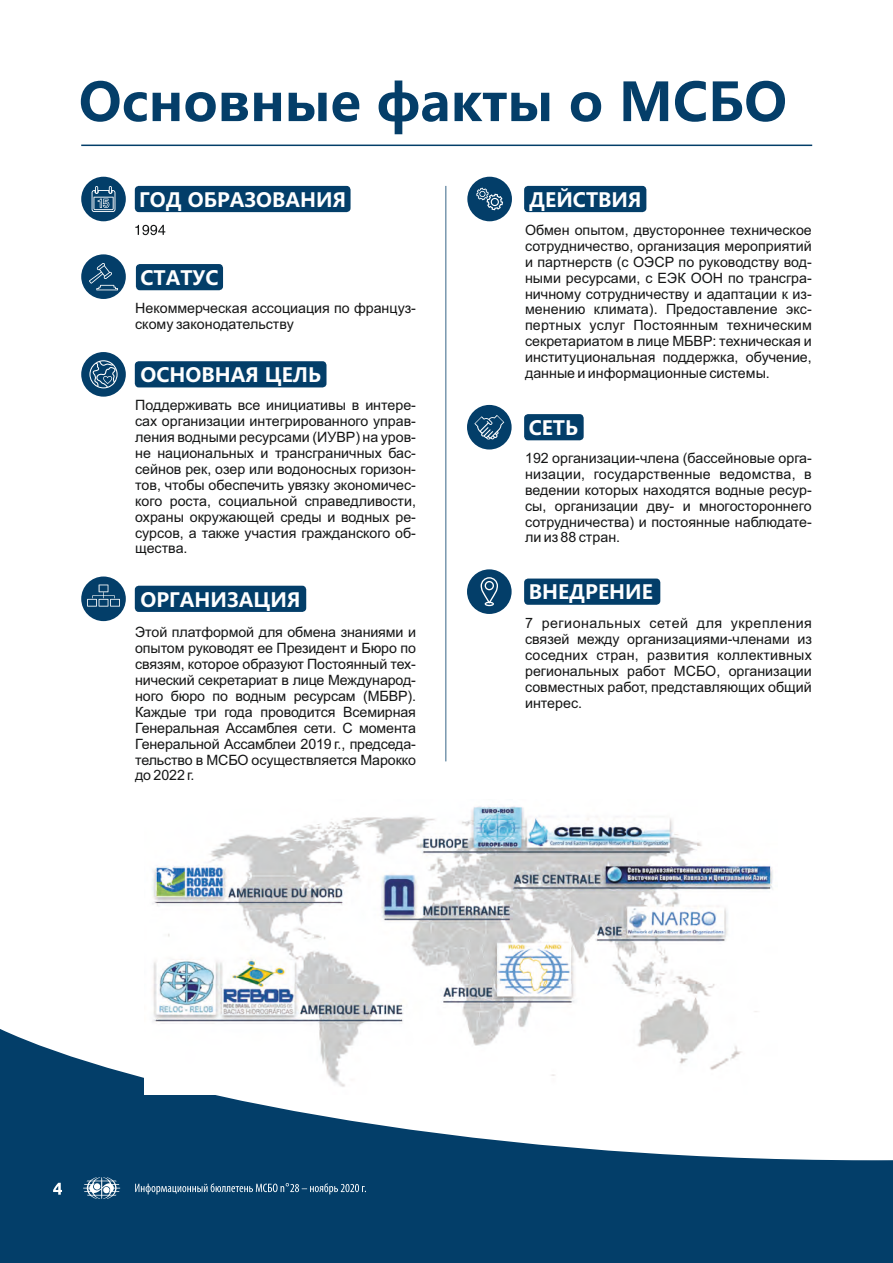
<style>
.page{position:relative;width:893px;height:1263px;background:#fff}
.page>*{position:absolute;margin:0;border:0;box-sizing:border-box;transform-origin:0 0}
.t1{font:700 52.5px "Microsoft Ya Hei";color:#043e69}
.t2{font:700 19.5px "Microsoft Ya Hei";color:#fff}
.t3{font:14.25px/15.9px "Arial";color:#151616;text-align:justify}
</style>
<div class="page">
<svg style="left:0;top:1029px;width:893px;height:234px;fill:#033e69"></svg>
<img style="left:144px;top:806px;width:634px;height:289px">
<hr style="left:81px;top:145px;width:731px;height:1px;background:#033e69">
<hr style="left:445px;top:186px;width:1px;height:575px;background:#033e69">
<svg style="left:53px;top:1183px;width:9px;height:12px"></svg>
<svg style="left:83px;top:1177px;width:37px;height:22px"></svg>
<svg style="left:135px;top:1183px;width:231px;height:11px;background:#3c698b"></svg>
<div style="left:135px;top:186px;width:216px;height:26px;background:#033e69;border-radius:4px"></div>
<svg style="left:135px;top:225px;width:30px;height:10px"></svg>
<div style="left:81px;top:177px;width:45px;height:44px;background:#033e69;border-radius:50%"></div>
<svg style="left:92px;top:186px;width:23px;height:26px"></svg>
<div style="left:136px;top:264px;width:87px;height:26px;background:#033e69;border-radius:4px"></div>
<div style="left:81px;top:254px;width:45px;height:45px;background:#033e69;border-radius:50%"></div>
<svg style="left:89px;top:263px;width:29px;height:27px"></svg>
<div style="left:135px;top:361px;width:191px;height:26px;background:#033e69;border-radius:4px"></div>
<div style="left:81px;top:352px;width:45px;height:45px;background:#033e69;border-radius:50%"></div>
<svg style="left:89px;top:360px;width:29px;height:28px"></svg>
<div style="left:135px;top:586px;width:171px;height:26px;background:#033e69;border-radius:4px"></div>
<div style="left:81px;top:576px;width:45px;height:45px;background:#033e69;border-radius:50%"></div>
<svg style="left:87px;top:584px;width:33px;height:23px"></svg>
<div style="left:524px;top:186px;width:122px;height:26px;background:#033e69;border-radius:4px"></div>
<div style="left:467px;top:177px;width:45px;height:44px;background:#033e69;border-radius:50%"></div>
<svg style="left:476px;top:188px;width:27px;height:22px"></svg>
<div style="left:524px;top:414px;width:60px;height:26px;background:#033e69;border-radius:4px"></div>
<div style="left:467px;top:405px;width:45px;height:44px;background:#033e69;border-radius:50%"></div>
<svg style="left:474px;top:415px;width:30px;height:25px"></svg>
<div style="left:524px;top:578px;width:136px;height:27px;background:#033e69;border-radius:4px"></div>
<div style="left:467px;top:569px;width:45px;height:45px;background:#033e69;border-radius:50%"></div>
<svg style="left:481px;top:577px;width:17px;height:29px"></svg>
<h1 class="t1" style="left:79px;top:78px;width:710px">Основные факты о МСБО</h1>
<h2 class="t2" style="left:139px;top:191px;width:208px">ГОД ОБРАЗОВАНИЯ</h2>
<h2 class="t2" style="left:140px;top:269px;width:80px">СТАТУС</h2>
<p class="t3" style="left:135px;top:301px;width:282px">Некоммерческая ассоциация по француз&shy;скому законодательству</p>
<h2 class="t2" style="left:140px;top:366px;width:182px">ОСНОВНАЯ ЦЕЛЬ</h2>
<p class="t3" style="left:135px;top:398px;width:282px">Поддерживать все инициативы в интере&shy;сах организации интегрированного управ&shy;ления водными ресурсами (ИУВР) на уров&shy;не национальных и трансграничных бас&shy;сейнов рек, озер или водоносных горизон&shy;тов, чтобы обеспечить увязку экономичес&shy;кого роста, социальной справедливости, охраны окружающей среды и водных ре&shy;сурсов, а также участия гражданского об&shy;щества.</p>
<h2 class="t2" style="left:140px;top:591px;width:162px">ОРГАНИЗАЦИЯ</h2>
<p class="t3" style="left:135px;top:625px;width:282px">Этой платформой для обмена знаниями и опытом руководят ее Президент и Бюро по связям, которое образуют Постоянный тех&shy;нический секретариат в лице Международ&shy;ного бюро по водным ресурсам (МБВР).<br>Каждые три года проводится Всемирная Генеральная Ассамблея сети. С момента Генеральной Ассамблеи 2019 г., председа&shy;тельство в МСБО осуществляется Марокко до 2022 г.</p>
<h2 class="t2" style="left:529px;top:191px;width:114px">ДЕЙСТВИЯ</h2>
<p class="t3" style="left:525px;top:223px;width:288px">Обмен опытом, двустороннее техническое сотрудничество, организация мероприятий и партнерств (с ОЭСР по руководству вод&shy;ными ресурсами, с ЕЭК ООН по трансгра&shy;ничному сотрудничеству и адаптации к из&shy;менению климата). Предоставление экс&shy;пертных услуг Постоянным техническим секретариатом в лице МБВР: техническая и институциональная поддержка, обучение, данные и информационные системы.</p>
<h2 class="t2" style="left:529px;top:419px;width:51px">СЕТЬ</h2>
<p class="t3" style="left:525px;top:451px;width:288px">192 организации-члена (бассейновые орга&shy;низации, государственные ведомства, в ведении которых находятся водные ресур&shy;сы, организации дву- и многостороннего сотрудничества) и постоянные наблюдате&shy;ли из 88 стран.</p>
<h2 class="t2" style="left:529px;top:584px;width:126px">ВНЕДРЕНИЕ</h2>
<p class="t3" style="left:525px;top:616px;width:288px">7 региональных сетей для укрепления связей между организациями-членами из соседних стран, развития коллективных региональных работ МСБО, организации совместных работ, представляющих общий интерес.</p>
</div>
